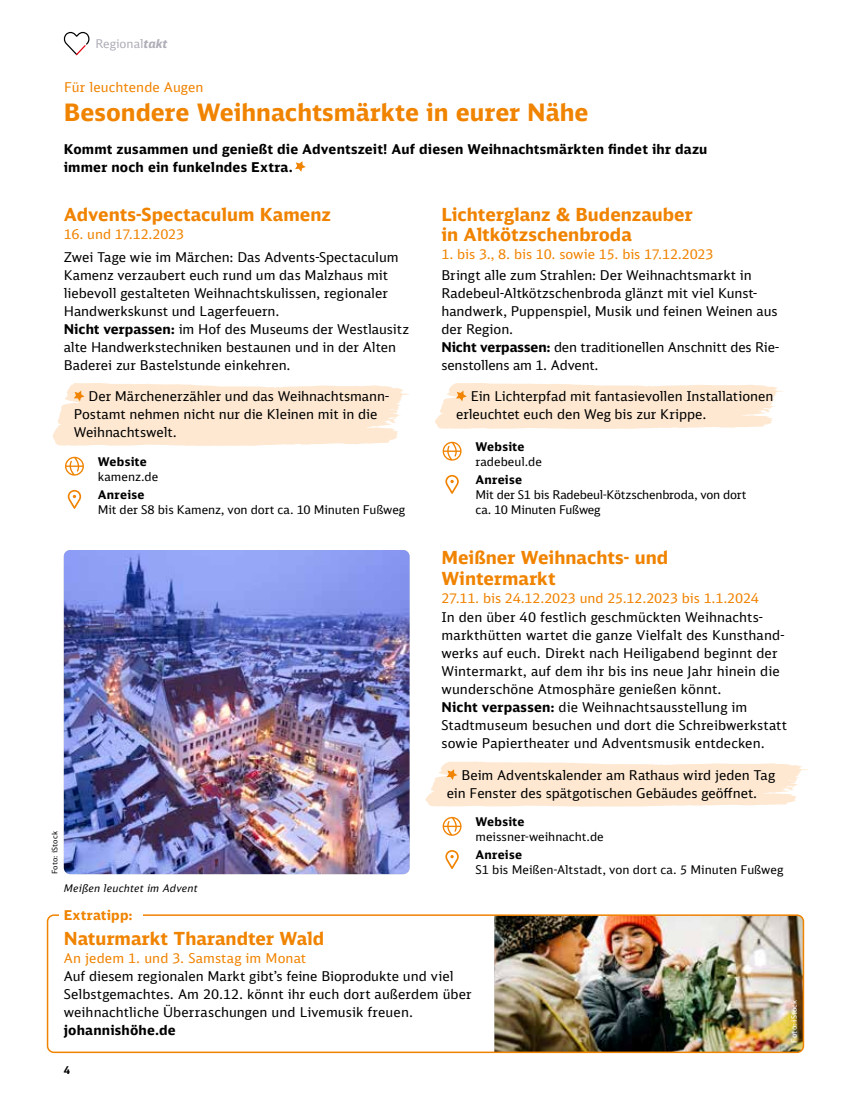
<style>
.page{position:relative;width:851px;height:1106px;background:#fff}
.page>*{position:absolute;margin:0;border:0;box-sizing:border-box;transform-origin:0 0}
.t1{font:700 24px "DB Sans";color:#f08300}
.t2{font:700 18px/21px "DB Sans";color:#f08300}
.t3{font:13.5px/18px "DB Sans";color:#000}
.t4{font:13.5px "DB Sans";letter-spacing:-.005em;color:#f08300}
.t5{font:700 13.5px/18px "DB Sans";letter-spacing:.015em;color:#000}
.t6{font:700 13.5px "DB Sans";letter-spacing:.015em;color:#f08300}
.t7{font:12px/15px "DB Sans";letter-spacing:-.005em;color:#000}
.t8{font:700 12px "DB Sans";letter-spacing:.015em;color:#000}
.t9{font:12px "DB Sans";color:#afaeb8}
.t10{font:italic 10.5px "DB Sans";letter-spacing:.02em;color:#000}
.t11{font:700 10.5px "DB Sans";color:#000}
.t12{font:7.5px "DB Sans";letter-spacing:.02em;color:#000}
.t13{font:7.5px "DB Sans";letter-spacing:.02em;color:#fff}
.s1{font-weight:700;font-style:italic}
.s2{font-weight:700}
</style>
<div class="page">
<img style="left:494px;top:917px;width:307px;height:133px">
<hr style="left:850px;top:0;width:1px;height:1106px;background:#e3f4fd">
<svg style="left:63px;top:32px;width:27px;height:23px"></svg>
<div style="left:47px;top:914px;width:757px;height:139px;border:2px solid #f08300;border-radius:6px"></div>
<div style="left:59px;top:910px;width:84px;height:10px;background:#fff"></div>
<svg style="left:295px;top:161px;width:11px;height:11px"></svg>
<svg style="left:65px;top:457px;width:19px;height:18px"></svg>
<svg style="left:68px;top:490px;width:13px;height:19px"></svg>
<svg style="left:442px;top:817px;width:19px;height:18px"></svg>
<svg style="left:445px;top:850px;width:13px;height:19px"></svg>
<svg style="left:442px;top:442px;width:19px;height:18px"></svg>
<svg style="left:445px;top:475px;width:13px;height:19px"></svg>
<img style="left:64px;top:550px;width:345px;height:324px">
<svg style="left:52px;top:383px;width:357px;height:63px;background:#feead5"></svg>
<svg style="left:435px;top:383px;width:348px;height:46px;background:#feead5"></svg>
<svg style="left:425px;top:761px;width:383px;height:45px;background:#feead5"></svg>
<p class="t9" style="left:95px;top:36px;width:73px">Regional<span class="s1">takt</span></p>
<p class="t4" style="left:64px;top:79px;width:141px">Für leuchtende Augen</p>
<h1 class="t1" style="left:64px;top:97px;width:526px">Besondere Weihnachtsmärkte in eurer Nähe</h1>
<p class="t5" style="left:64px;top:140px;width:645px">Kommt zusammen und genießt die Adventszeit! Auf diesen Weihnachtsmärkten findet ihr dazu immer noch ein funkelndes Extra.</p>
<h2 class="t2" style="left:64px;top:204px;width:268px">Advents-Spectaculum Kamenz</h2>
<p class="t4" style="left:64px;top:226px;width:122px">16. und 17.12.2023</p>
<p class="t3" style="left:64px;top:248px;width:347px">Zwei Tage wie im Märchen: Das Advents-Spectaculum Kamenz verzaubert euch rund um das Malzhaus mit liebevoll gestalteten Weihnachtskulissen, regionaler Handwerkskunst und Lagerfeuern.<br><span class="s2">Nicht verpassen:</span> im Hof des Museums der Westlausitz alte Handwerkstechniken bestaunen und in der Alten Baderei zur Bastelstunde einkehren.</p>
<h2 class="t2" style="left:441px;top:205px;width:253px;line-height:19.5px">Lichterglanz &amp; Budenzauber in Altkötzschenbroda</h2>
<p class="t4" style="left:441px;top:246px;width:273px">1. bis 3., 8. bis 10. sowie 15. bis 17.12.2023</p>
<p class="t3" style="left:441px;top:266px;width:339px">Bringt alle zum Strahlen: Der Weihnachtsmarkt in Radebeul-Altkötzschenbroda glänzt mit viel Kunst&shy;handwerk, Puppenspiel, Musik und feinen Weinen aus der Region.<br><span class="s2">Nicht verpassen:</span> den traditionellen Anschnitt des Rie&shy;senstollens am 1. Advent.</p>
<p class="t3" style="left:74px;top:387px;width:317px;text-indent:15px">Der Märchenerzähler und das Weihnachtsmann-<br>Postamt nehmen nicht nur die Kleinen mit in die<br>Weihnachtswelt.</p>
<p class="t3" style="left:456px;top:387px;width:319px;text-indent:15px">Ein Lichterpfad mit fantasievollen Installationen erleuchtet euch den Weg bis zur Krippe.</p>
<p class="t8" style="left:98px;top:454px;width:50px">Website</p>
<p class="t7" style="left:98px;top:469px;width:62px">kamenz.de</p>
<p class="t8" style="left:98px;top:487px;width:48px">Anreise</p>
<p class="t7" style="left:98px;top:502px;width:309px">Mit der S8 bis Kamenz, von dort ca. 10 Minuten Fußweg</p>
<p class="t12" style="left:50px;top:874px;width:44px;rotate:-90deg">Foto: iStock</p>
<p class="t10" style="left:64px;top:881px;width:135px">Meißen leuchtet im Advent</p>
<p class="t6" style="left:64px;top:906px;width:70px">Extratipp:</p>
<p class="t8" style="left:475px;top:439px;width:50px">Website</p>
<p class="t7" style="left:475px;top:454px;width:68px">radebeul.de</p>
<p class="t8" style="left:475px;top:472px;width:48px">Anreise</p>
<p class="t7" style="left:475px;top:487px;width:272px">Mit der S1 bis Radebeul-Kötzschenbroda, von dort ca. 10 Minuten Fußweg</p>
<h2 class="t2" style="left:441px;top:546px;width:228px">Meißner Weihnachts- und<br>Wintermarkt</h2>
<p class="t4" style="left:441px;top:589px;width:319px">27.11. bis 24.12.2023 und 25.12.2023 bis 1.1.2024</p>
<p class="t3" style="left:441px;top:608px;width:347px">In den über 40 festlich geschmückten Weihnachts&shy;markthütten wartet die ganze Vielfalt des Kunsthand&shy;werks auf euch. Direkt nach Heiligabend beginnt der Wintermarkt, auf dem ihr bis ins neue Jahr hinein die wunderschöne Atmosphäre genießen könnt.<br><span class="s2">Nicht verpassen:</span> die Weihnachtsausstellung im Stadtmuseum besuchen und dort die Schreibwerkstatt sowie Papiertheater und Adventsmusik entdecken.</p>
<p class="t3" style="left:446px;top:766px;width:330px;text-indent:15px">Beim Adventskalender am Rathaus wird jeden Tag ein Fenster des spätgotischen Gebäudes geöffnet.</p>
<p class="t8" style="left:475px;top:814px;width:50px">Website</p>
<p class="t7" style="left:475px;top:829px;width:130px">meissner-weihnacht.de</p>
<p class="t8" style="left:475px;top:847px;width:48px">Anreise</p>
<p class="t7" style="left:475px;top:862px;width:309px">S1 bis Meißen-Altstadt, von dort ca. 5 Minuten Fußweg</p>
<h2 class="t2" style="left:64px;top:927px;width:262px">Naturmarkt Tharandter Wald</h2>
<p class="t4" style="left:64px;top:949px;width:244px">An jedem 1. und 3. Samstag im Monat</p>
<p class="t3" style="left:64px;top:966px;width:409px">Auf diesem regionalen Markt gibt’s feine Bioprodukte und viel<br>Selbstgemachtes. Am 20.12. könnt ihr euch dort außerdem über weihnachtliche Überraschungen und Livemusik freuen.</p>
<p class="t5" style="left:64px;top:1020px;width:113px">johannishöhe.de</p>
<p class="t11" style="left:64px;top:1063px;width:8px">4</p>
<p class="t13" style="left:789px;top:1042px;width:44px;rotate:-90deg">Foto: iStock</p>
</div>
